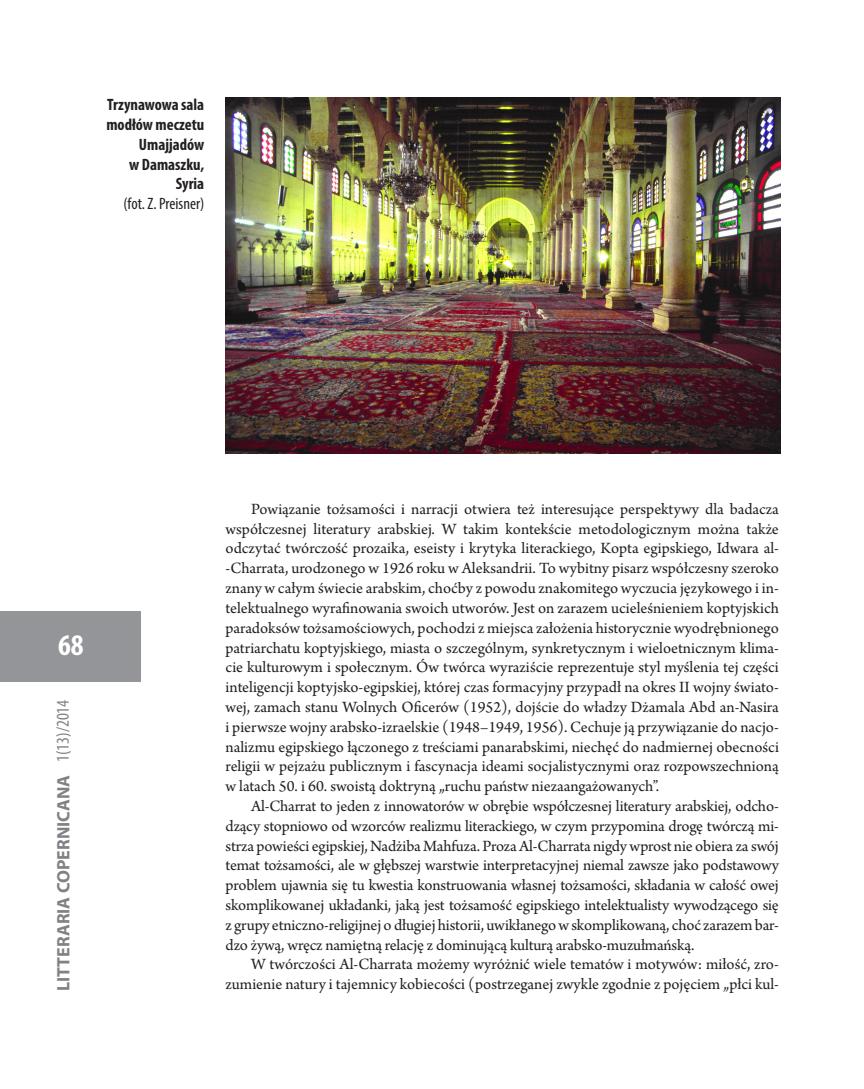
<style>
.page{position:relative;width:864px;height:1089px;background:#fff}
.page>*{position:absolute;margin:0;border:0;box-sizing:border-box;transform-origin:0 0}
.t1{font:700 condensed 30px "Myriad Pro";color:#fff}
.t2{font:700 18px "Myriad Pro";color:#808285}
.t3{font:condensed 18px "Myriad Pro";color:#808285}
.t4{font:16.5px/19.8px "Arno Pro";letter-spacing:-.005em;color:#231f20;text-align:justify}
.t5{font:700 condensed 16.5px/19.8px "Myriad Pro";color:#231f20;text-align:right}
.t6{font:condensed 16.5px "Myriad Pro";color:#231f20}
</style>
<div class="page">
<div style="left:0;top:611px;width:140px;height:70px;background:#939598"></div>
<img style="left:225px;top:98px;width:554px;height:355px">
<p class="t5" style="left:106px;top:94px;width:99px">Trzynawowa sala modłów meczetu<br>Umajjadów<br>w Damaszku,<br>Syria</p>
<p class="t6" style="left:123px;top:194px;width:82px">(fot. Z. Preisner)</p>
<h1 class="t1" style="left:58px;top:626px;width:27px">68</h1>
<p class="t3" style="left:52px;top:762px;width:64px;rotate:-90deg">1(13)/2014</p>
<p class="t2" style="left:52px;top:991px;width:218px;rotate:-90deg">LITTERARIA COPERNICANA</p>
<p class="t4" style="left:225px;top:500px;width:554px;text-indent:26px">Powiązanie tożsamości i narracji otwiera też interesujące perspektywy dla badacza współczesnej literatury arabskiej. W takim kontekście metodologicznym można także odczytać twórczość prozaika, eseisty i krytyka literackiego, Kopta egipskiego, Idwara al--Charrata, urodzonego w 1926 roku w Aleksandrii. To wybitny pisarz współczesny szeroko znany w całym świecie arabskim, choćby z powodu znakomitego wyczucia językowego i in&shy;telektualnego wyrafinowania swoich utworów. Jest on zarazem ucieleśnieniem koptyjskich paradoksów tożsamościowych, pochodzi z miejsca założenia historycznie wyodrębnionego patriarchatu koptyjskiego, miasta o szczególnym, synkretycznym i wieloetnicznym klima&shy;cie kulturowym i społecznym. Ów twórca wyraziście reprezentuje styl myślenia tej części inteligencji koptyjsko-egipskiej, której czas formacyjny przypadł na okres II wojny świato&shy;wej, zamach stanu Wolnych Oficerów (1952), dojście do władzy Dżamala Abd an-Nasira i pierwsze wojny arabsko-izraelskie (1948–1949, 1956). Cechuje ją przywiązanie do nacjo&shy;nalizmu egipskiego łączonego z treściami panarabskimi, niechęć do nadmiernej obecności religii w pejzażu publicznym i fascynacja ideami socjalistycznymi oraz rozpowszechnioną w latach 50. i 60. swoistą doktryną „ruchu państw niezaangażowanych”.</p>
<p class="t4" style="left:225px;top:797px;width:554px;text-indent:26px">Al-Charrat to jeden z innowatorów w obrębie współczesnej literatury arabskiej, odcho&shy;dzący stopniowo od wzorców realizmu literackiego, w czym przypomina drogę twórczą mi&shy;strza powieści egipskiej, Nadżiba Mahfuza. Proza Al-Charrata nigdy wprost nie obiera za swój temat tożsamości, ale w głębszej warstwie interpretacyjnej niemal zawsze jako podstawowy problem ujawnia się tu kwestia konstruowania własnej tożsamości, składania w całość owej skomplikowanej układanki, jaką jest tożsamość egipskiego intelektualisty wywodzącego się z grupy etniczno-religijnej o długiej historii, uwikłanego w skomplikowaną, choć zarazem bar&shy;dzo żywą, wręcz namiętną relację z dominującą kulturą arabsko-muzułmańską.</p>
<p class="t4" style="left:225px;top:955px;width:554px;text-align:right">W twórczości Al-Charrata możemy wyróżnić wiele tematów i motywów: miłość, zro&shy;zumienie natury i tajemnicy kobiecości (postrzeganej zwykle zgodnie z pojęciem „płci kul-</p>
</div>
